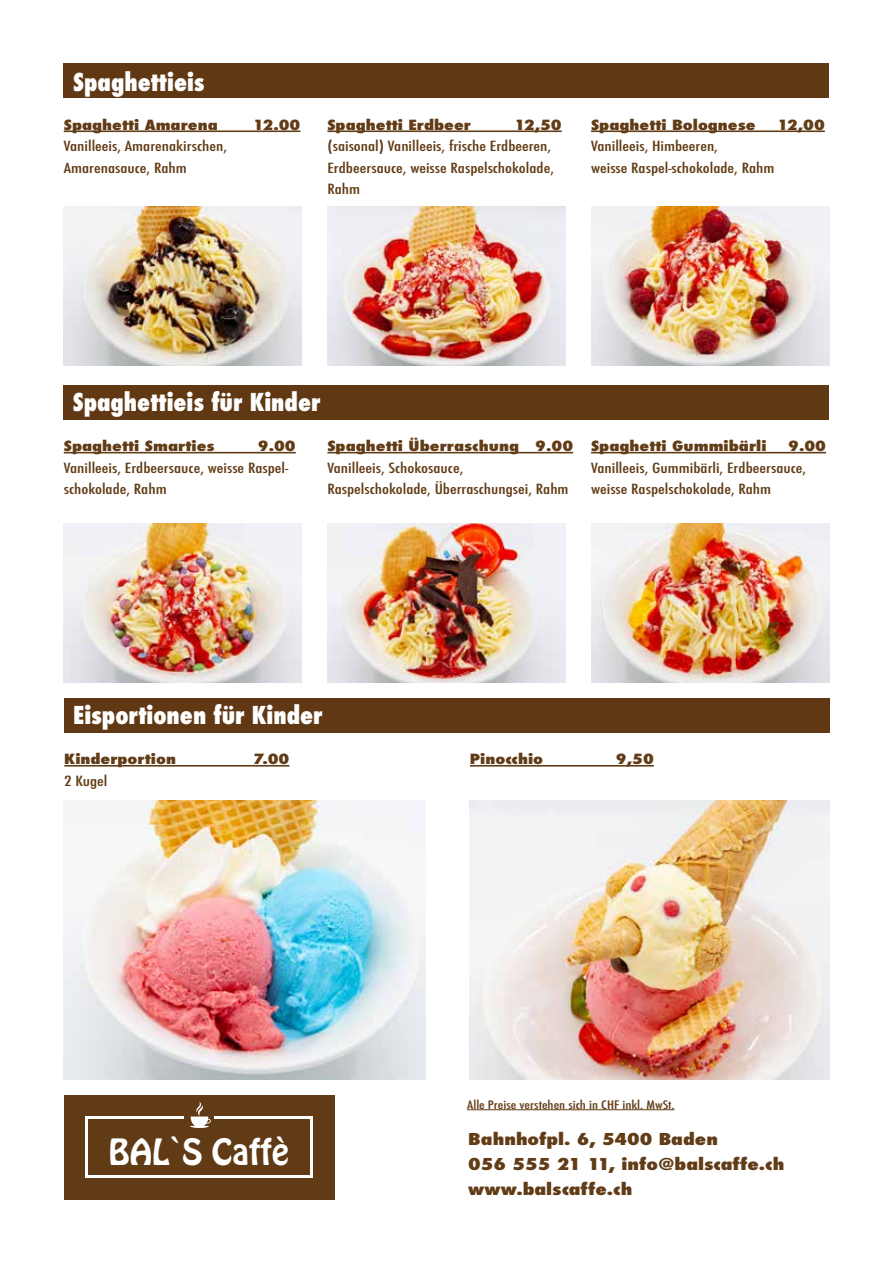
<style>
.page{position:relative;width:893px;height:1263px;background:#fff}
.page>*{position:absolute;margin:0;border:0;box-sizing:border-box;transform-origin:0 0}
.t1{font:31.95px "Hobo Std";color:#fff}
.t2{font:800 condensed 24px "Futura";color:#fff}
.t3{font:800 condensed 15.9px/25.2px "Futura";color:#623c16;scale:1.32 1}
.t4{font:500 condensed 13.65px/21.6px "Futura";color:#623c16;scale:1.32 1}
.t5{font:800 condensed 13.65px "Futura";color:#623c16;scale:1.32 1}
.t6{font:500 condensed 11.4px "Futura";color:#623c16;scale:1.32 1}
</style>
<div class="page">
<div style="left:64px;top:64px;width:765px;height:34px;background:#603814"></div>
<hr style="left:64px;top:130px;width:236px;height:2px;background:#623c16">
<img style="left:64px;top:206px;width:238px;height:159px">
<img style="left:327px;top:206px;width:239px;height:159px">
<img style="left:591px;top:206px;width:238px;height:159px">
<hr style="left:327px;top:130px;width:235px;height:2px;background:#623c16">
<hr style="left:591px;top:130px;width:234px;height:2px;background:#623c16">
<div style="left:64px;top:385px;width:765px;height:34px;background:#603814"></div>
<img style="left:64px;top:524px;width:238px;height:158px">
<img style="left:327px;top:524px;width:239px;height:158px">
<img style="left:591px;top:524px;width:238px;height:158px">
<hr style="left:64px;top:452px;width:232px;height:1px;background:#623c16">
<hr style="left:327px;top:452px;width:246px;height:1px;background:#623c16">
<hr style="left:591px;top:452px;width:235px;height:1px;background:#623c16">
<div style="left:64px;top:698px;width:766px;height:34px;background:#603814"></div>
<hr style="left:64px;top:765px;width:225px;height:1px;background:#623c16">
<hr style="left:470px;top:765px;width:184px;height:1px;background:#623c16">
<img style="left:64px;top:800px;width:361px;height:279px">
<img style="left:470px;top:800px;width:360px;height:279px">
<div style="left:64px;top:1095px;width:271px;height:104px;background:#613b16"></div>
<hr style="left:86px;top:1116px;width:98px;height:3px;background:#fff">
<hr style="left:214px;top:1116px;width:99px;height:3px;background:#fff">
<hr style="left:86px;top:1176px;width:227px;height:2px;background:#fff">
<hr style="left:86px;top:1117px;width:2px;height:61px;background:#fff">
<hr style="left:311px;top:1116px;width:2px;height:62px;background:#fff">
<svg style="left:190px;top:1101px;width:21px;height:27px"></svg>
<hr style="left:467px;top:1109px;width:208px;height:1px;background:#623c16">
<h2 class="t2" style="left:73px;top:66px;width:133px">Spaghettieis</h2>
<p class="t5" style="left:64px;top:115px;width:118px">Spaghetti Amarena</p>
<p class="t5" style="left:253px;top:115px;width:38px">12.00</p>
<p class="t4" style="left:64px;top:135px;width:125px">Vanilleeis, Amarenakirschen,<br>Amarenasauce, Rahm</p>
<p class="t5" style="left:327px;top:115px;width:110px">Spaghetti Erdbeer</p>
<p class="t5" style="left:514px;top:115px;width:38px">12,50</p>
<p class="t4" style="left:327px;top:135px;width:173px">(saisonal) Vanilleeis, frische Erdbeeren,<br>Erdbeersauce, weisse Raspelschokolade,<br>Rahm</p>
<p class="t5" style="left:591px;top:115px;width:126px">Spaghetti Bolognese</p>
<p class="t5" style="left:777px;top:115px;width:38px">12,00</p>
<p class="t4" style="left:591px;top:135px;width:140px">Vanilleeis, Himbeeren,<br>weisse Raspel-schokolade, Rahm</p>
<h2 class="t2" style="left:73px;top:386px;width:249px">Spaghettieis für Kinder</h2>
<p class="t5" style="left:64px;top:437px;width:116px">Spaghetti Smarties</p>
<p class="t5" style="left:258px;top:437px;width:30px">9.00</p>
<p class="t4" style="left:64px;top:457px;width:172px">Vanilleeis, Erdbeersauce, weisse Raspel&shy;schokolade, Rahm</p>
<p class="t5" style="left:327px;top:437px;width:188px">Spaghetti Überraschung 9.00</p>
<p class="t4" style="left:327px;top:457px;width:184px">Vanilleeis, Schokosauce,<br>Raspelschokolade, Überraschungsei, Rahm</p>
<p class="t5" style="left:591px;top:437px;width:134px">Spaghetti Gummibärli</p>
<p class="t5" style="left:788px;top:437px;width:30px">9.00</p>
<p class="t4" style="left:591px;top:457px;width:165px">Vanilleeis, Gummibärli, Erdbeersauce, weisse Raspelschokolade, Rahm</p>
<h2 class="t2" style="left:73px;top:699px;width:251px">Eisportionen für Kinder</h2>
<p class="t5" style="left:64px;top:750px;width:86px">Kinderportion</p>
<p class="t5" style="left:253px;top:750px;width:29px">7.00</p>
<p class="t4" style="left:64px;top:770px;width:34px">2 Kugel</p>
<p class="t5" style="left:470px;top:750px;width:57px">Pinocchio</p>
<p class="t5" style="left:616px;top:750px;width:30px">9,50</p>
<p class="t6" style="left:467px;top:1097px;width:159px">Alle Preise verstehen sich in CHF inkl. MwSt.</p>
<h1 class="t1" style="left:109px;top:1130px;width:182px">BAL`S Caffè</h1>
<p class="t3" style="left:468px;top:1127px;width:241px">Bahnhofpl. 6, 5400 Baden<br>056 555 21 11, info@balscaffe.ch www.balscaffe.ch</p>
</div>
